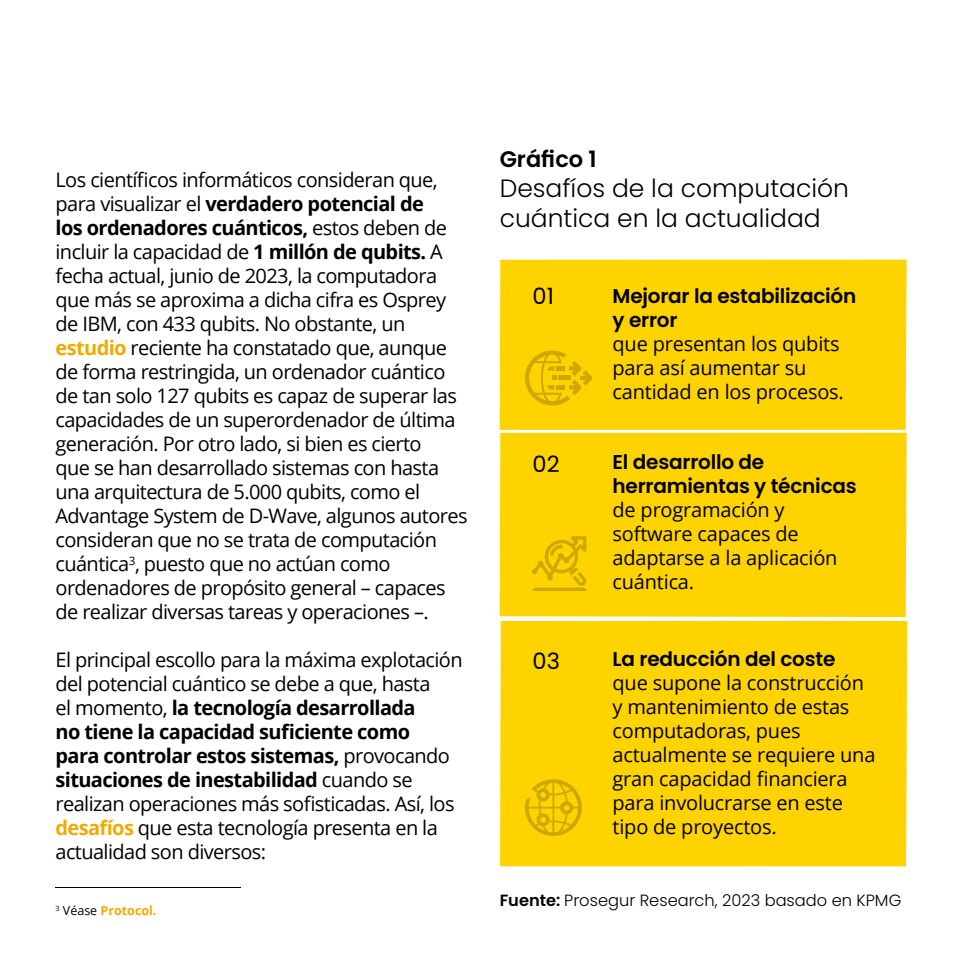
<style>
.page{position:relative;width:960px;height:960px;background:#fff}
.page>*{position:absolute;margin:0;border:0;box-sizing:border-box;transform-origin:0 0}
.t1{font:300 25px/30px "Poppins";color:#000}
.t2{font:600 22.5px "Poppins";color:#000}
.t3{font:22.5px "Poppins";color:#000}
.t4{font:20px/24px "Open Sans";letter-spacing:-.03em;color:#000}
.t5{font:20px/24px "Open Sans";letter-spacing:-.01em;color:#000}
.t6{font:600 20px/24px "Poppins";letter-spacing:-.01em;color:#000}
.t7{font:300 16.25px "Poppins";color:#000}
.t8{font:700 12.5px "Open Sans";color:#f2aa00}
.s1{font-weight:700}
.s2{font-weight:700;color:#f2aa00}
.s3{font-weight:400;color:#000}
.s4{font-weight:600}
</style>
<div class="page">
<div style="left:45px;top:878px;width:208px;height:11px;background:#000;opacity:.1"></div>
<div style="left:500px;top:260px;width:407px;height:170px;background:#ffd300"></div>
<div style="left:500px;top:433px;width:407px;height:184px;background:#ffd300"></div>
<div style="left:500px;top:621px;width:407px;height:245px;background:#ffd300"></div>
<svg style="left:521px;top:347px;width:72px;height:60px;background:#f0c700"></svg>
<hr style="left:532px;top:590px;width:55px;height:1px;background:#000">
<svg style="left:532px;top:536px;width:55px;height:50px;background:#eec500"></svg>
<svg style="left:525px;top:779px;width:57px;height:57px;background:#ebc200"></svg>
<p class="t4" style="left:56px;top:168px;width:414px">Los científicos informáticos consideran que, para visualizar el <span class="s1">verdadero potencial de<br>los ordenadores cuánticos,</span> estos deben de incluir la capacidad de <span class="s1">1 millón de qubits.</span> A fecha actual, junio de 2023, la computadora que más se aproxima a dicha cifra es Osprey de IBM, con 433 qubits. No obstante, un <span class="s2">estudio</span> reciente ha constatado que, aunque de forma restringida, un ordenador cuántico de tan solo 127 qubits es capaz de superar las capacidades de un superordenador de última generación. Por otro lado, si bien es cierto<br>que se han desarrollado sistemas con hasta una arquitectura de 5.000 qubits, como el Advantage System de D-Wave, algunos autores consideran que no se trata de computación cuántica<sup>3</sup>, puesto que no actúan como ordenadores de propósito general – capaces de realizar diversas tareas y operaciones –.</p>
<p class="t4" style="left:56px;top:648px;width:409px">El principal escollo para la máxima explotación del potencial cuántico se debe a que, hasta<br>el momento, <span class="s1">la tecnología desarrollada<br>no tiene la capacidad suficiente como<br>para controlar estos sistemas,</span> provocando <span class="s1">situaciones de inestabilidad</span> cuando se realizan operaciones más sofisticadas. Así, los <span class="s2">desafíos</span> que esta tecnología presenta en la actualidad son diversos:</p>
<p class="t8" style="left:56px;top:902px;width:103px"><sup>3</sup> <span class="s3">Véase</span> Protocol.</p>
<p class="t2" style="left:500px;top:146px;width:99px">Gráfico 1</p>
<p class="t1" style="left:500px;top:174px;width:351px">Desafíos de la computación cuántica en la actualidad</p>
<p class="t3" style="left:533px;top:283px;width:23px">01</p>
<p class="t6" style="left:613px;top:284px;width:245px">Mejorar la estabilización y error</p>
<p class="t5" style="left:613px;top:332px;width:233px">que presentan los qubits para así aumentar su cantidad en los procesos.</p>
<p class="t3" style="left:533px;top:451px;width:29px">02</p>
<p class="t6" style="left:613px;top:450px;width:246px">El desarrollo de herramientas y técnicas</p>
<p class="t5" style="left:613px;top:497px;width:227px">de programación y software capaces de adaptarse a la aplicación cuántica.</p>
<p class="t3" style="left:533px;top:648px;width:29px">03</p>
<p class="t6" style="left:613px;top:647px;width:224px">La reducción del coste</p>
<p class="t5" style="left:613px;top:670px;width:264px">que supone la construcción y mantenimiento de estas computadoras, pues actualmente se requiere una gran capacidad financiera para involucrarse en este tipo de proyectos.</p>
<p class="t7" style="left:500px;top:891px;width:403px"><span class="s4">Fuente:</span> Prosegur Research, 2023 basado en KPMG</p>
</div>
